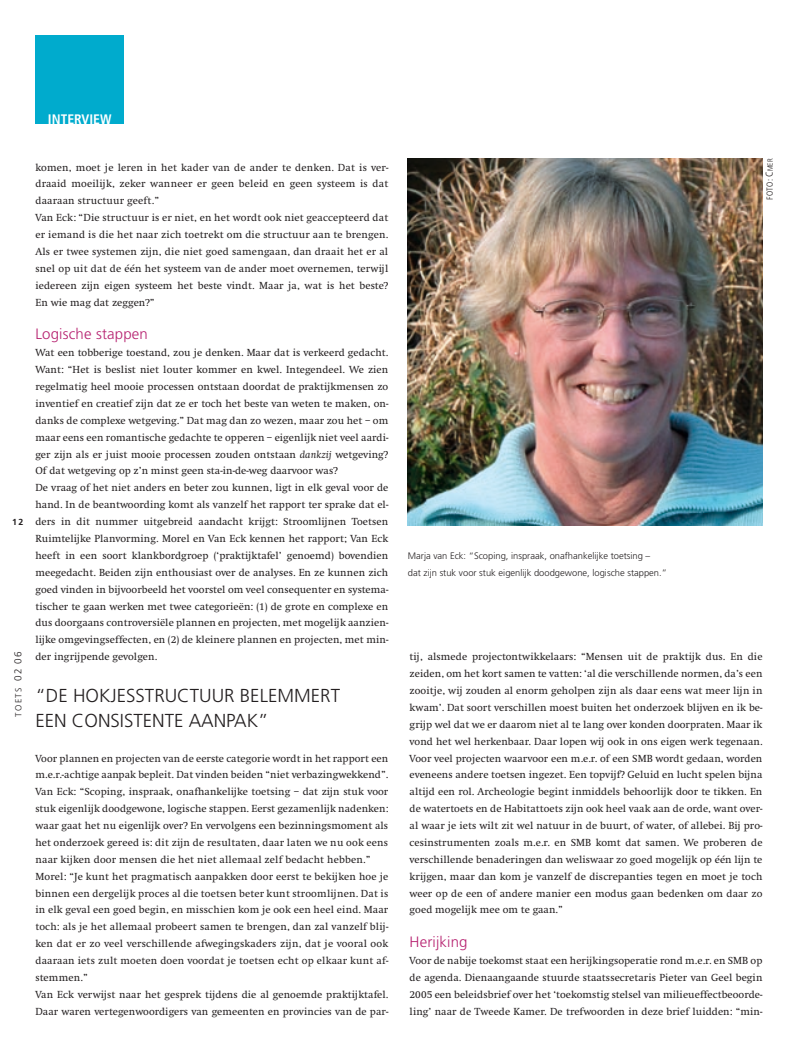
<style>
.page{position:relative;width:798px;height:1053px;background:#fff}
.page>*{position:absolute;margin:0;border:0;box-sizing:border-box;transform-origin:0 0}
._07_quote{font:300 18.75px "Frutiger";color:#231f20}
._05_tussenkop{font:300 15px "Frutiger";letter-spacing:.01em;color:#b62270}
._00_rubriek{font:700 condensed 13.75px "Frutiger";color:#fff}
.Standaard{font:10.62px/16.9px "Swift";letter-spacing:.005em;color:#231f20;text-align:justify}
._06_bijschrift{font:300 9.38px "Frutiger";color:#231f20}
.t1{font:300 8.75px "Frutiger";letter-spacing:.14em;color:#231f20}
.credit{font:300 condensed 8.75px "Frutiger";color:#231f20}
.t2{font:700 8.75px "Frutiger";color:#231f20}
.s1{font-size:10px}
.s2{font-style:italic}
.s3{font-size:7.5px}
</style>
<div class="page">
<div style="left:35px;top:35px;width:89px;height:89px;background:#00abcd"></div>
<img style="left:407px;top:158px;width:355px;height:367px">
<p class="_00_rubriek" style="left:48px;top:111px;width:65px">INTERVIEW</p>
<p class="t2" style="left:12px;top:517px;width:12px">12</p>
<p class="t1" style="left:13px;top:716px;width:67px;rotate:-90deg">TOETS <span class="s1">02 06</span></p>
<p class="Standaard" style="left:35px;top:159px;width:354px">komen, moet je leren in het kader van de ander te denken. Dat is ver&shy;draaid moeilijk, zeker wanneer er geen beleid en geen systeem is dat daaraan structuur geeft.”</p>
<p class="Standaard" style="left:35px;top:209px;width:354px">Van Eck: “Die structuur is er niet, en het wordt ook niet geaccepteerd dat er iemand is die het naar zich toetrekt om die structuur aan te brengen.<br>Als er twee systemen zijn, die niet goed samengaan, dan draait het er al snel op uit dat de één het systeem van de ander moet overnemen, terwijl iedereen zijn eigen systeem het beste vindt. Maar ja, wat is het beste?<br>En wie mag dat zeggen?”</p>
<p class="_05_tussenkop" style="left:35px;top:326px;width:114px">Logische stappen</p>
<p class="Standaard" style="left:35px;top:344px;width:354px">Wat een tobberige toestand, zou je denken. Maar dat is verkeerd gedacht.<br>Want: “Het is beslist niet louter kommer en kwel. Integendeel. We zien regelmatig heel mooie processen ontstaan doordat de praktijkmensen zo inventief en creatief zijn dat ze er toch het beste van weten te maken, on&shy;danks de complexe wetgeving.” Dat mag dan zo wezen, maar zou het – om maar eens een romantische gedachte te opperen – eigenlijk niet veel aardi&shy;ger zijn als er juist mooie processen zouden ontstaan <span class="s2">dankzij</span> wetgeving?<br>Of dat wetgeving op z’n minst geen sta-in-de-weg daarvoor was?</p>
<p class="Standaard" style="left:35px;top:479px;width:354px">De vraag of het niet anders en beter zou kunnen, ligt in elk geval voor de hand. In de beantwoording komt als vanzelf het rapport ter sprake dat el&shy;ders in dit nummer uitgebreid aandacht krijgt: Stroomlijnen Toetsen Ruimtelijke Planvorming. Morel en Van Eck kennen het rapport; Van Eck heeft in een soort klankbordgroep (‘praktijktafel’ genoemd) bovendien meegedacht. Beiden zijn enthousiast over de analyses. En ze kunnen zich goed vinden in bijvoorbeeld het voorstel om veel consequenter en systema&shy;tischer te gaan werken met twee categorieën: (1) de grote en complexe en dus doorgaans controversiële plannen en projecten, met mogelijk aanzien&shy;lijke omgevingseffecten, en (2) de kleinere plannen en projecten, met min&shy;der ingrijpende gevolgen.</p>
<p class="_07_quote" style="left:35px;top:685px;width:92px">“De hokjesst</p>
<p class="_07_quote" style="left:154px;top:685px;width:184px">ructuur belemmert</p>
<p class="_07_quote" style="left:35px;top:710px;width:235px">een consistente aanpak”</p>
<p class="Standaard" style="left:35px;top:749px;width:354px">Voor plannen en projecten van de eerste categorie wordt in het rapport een m.e.r.-achtige aanpak bepleit. Dat vinden beiden “niet verbazingwekkend”.<br>Van Eck: “Scoping, inspraak, onafhankelijke toetsing – dat zijn stuk voor stuk eigenlijk doodgewone, logische stappen. Eerst gezamenlijk nadenken: waar gaat het nu eigenlijk over? En vervolgens een bezinningsmoment als het onderzoek gereed is: dit zijn de resultaten, daar laten we nu ook eens naar kijken door mensen die het niet allemaal zelf bedacht hebben.”</p>
<p class="Standaard" style="left:35px;top:867px;width:354px">Morel: “Je kunt het pragmatisch aanpakken door eerst te bekijken hoe je binnen een dergelijk proces al die toetsen beter kunt stroomlijnen. Dat is in elk geval een goed begin, en misschien kom je ook een heel eind. Maar toch: als je het allemaal probeert samen te brengen, dan zal vanzelf blij&shy;ken dat er zo veel verschillende afwegingskaders zijn, dat je vooral ook daaraan iets zult moeten doen voordat je toetsen echt op elkaar kunt af&shy;stemmen.”</p>
<p class="Standaard" style="left:35px;top:986px;width:354px">Van Eck verwijst naar het gesprek tijdens die al genoemde praktijktafel.<br>Daar waren vertegenwoordigers van gemeenten en provincies van de par-</p>
<p class="credit" style="left:764px;top:200px;width:43px;rotate:-90deg">FOTO: <span class="s1">C</span><span class="s3">mer</span></p>
<p class="_06_bijschrift" style="left:407px;top:550px;width:244px">Marja van Eck: “Scoping, inspraak, onafhankelijke toetsing –</p>
<p class="_06_bijschrift" style="left:407px;top:567px;width:260px">dat zijn stuk voor stuk eigenlijk doodgewone, logische stappen.”</p>
<p class="Standaard" style="left:409px;top:648px;width:354px">tij, alsmede projectontwikkelaars: “Mensen uit de praktijk dus. En die zeiden, om het kort samen te vatten: ‘al die verschillende normen, da’s een zooitje, wij zouden al enorm geholpen zijn als daar eens wat meer lijn in kwam’. Dat soort verschillen moest buiten het onderzoek blijven en ik be&shy;grijp wel dat we er daarom niet al te lang over konden doorpraten. Maar ik vond het wel herkenbaar. Daar lopen wij ook in ons eigen werk tegenaan.<br>Voor veel projecten waarvoor een m.e.r. of een SMB wordt gedaan, worden eveneens andere toetsen ingezet. Een topvijf? Geluid en lucht spelen bijna altijd een rol. Archeologie begint inmiddels behoorlijk door te tikken. En de watertoets en de Habitattoets zijn ook heel vaak aan de orde, want over&shy;al waar je iets wilt zit wel natuur in de buurt, of water, of allebei. Bij pro&shy;cesinstrumenten zoals m.e.r. en SMB komt dat samen. We proberen de verschillende benaderingen dan weliswaar zo goed mogelijk op één lijn te krijgen, maar dan kom je vanzelf de discrepanties tegen en moet je toch weer op de een of andere manier een modus gaan bedenken om daar zo goed mogelijk mee om te gaan.”</p>
<p class="_05_tussenkop" style="left:409px;top:933px;width:59px">Herijking</p>
<p class="Standaard" style="left:409px;top:952px;width:354px">Voor de nabije toekomst staat een herijkingsoperatie rond m.e.r. en SMB op de agenda. Dienaangaande stuurde staatssecretaris Pieter van Geel begin 2005 een beleidsbrief over het ‘toekomstig stelsel van milieueffectbeoorde&shy;ling’ naar de Tweede Kamer. De trefwoorden in deze brief luidden: “min-</p>
</div>
